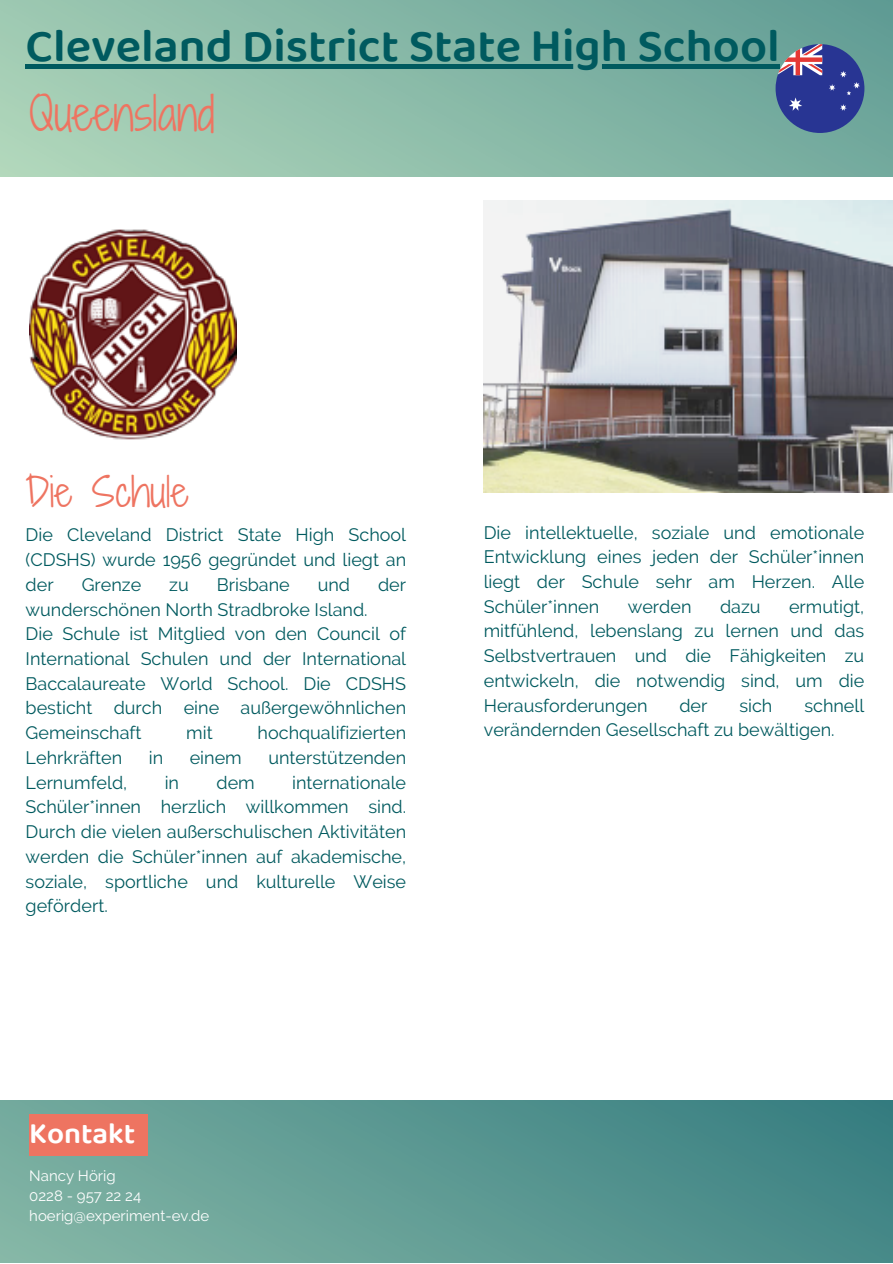
<style>
.page{position:relative;width:893px;height:1264px;background:#fff}
.page>*{position:absolute;margin:0;border:0;box-sizing:border-box;transform-origin:0 0}
.t1{font:600 47.55px "Baloo Tamma 2";color:#005a5f}
.t2{font:45px "Shadows Into Light Two";color:#ee7461}
.t3{font:39px "Shadows Into Light Two";color:#ee7461}
.t4{font:600 30px "Baloo Tamma 2";color:#fff}
.t5{font:18px/24.8px "Raleway";color:#005a5f;text-align:justify}
.t6{font:15px "Raleway";color:#fff}
</style>
<div class="page">
<div style="left:0;top:0;width:892px;height:177px;background:linear-gradient(to right,#a8d1b7,#69a298)"></div>
<div style="left:0;top:1099px;width:892px;height:163px;background:linear-gradient(to right,#7fb1a2,#3c8284)"></div>
<div style="left:29px;top:1113px;width:119px;height:42px;background:#ee7461"></div>
<svg style="left:775px;top:44px;width:89px;height:89px;background:#4d5a97"></svg>
<img style="left:29px;top:229px;width:207px;height:211px">
<img style="left:483px;top:200px;width:409px;height:292px">
<div style="left:26px;top:64px;width:753px;height:5px;background:#005a5f"></div>
<p class="t1" style="left:26px;top:16px;width:755px">Cleveland District State High School</p>
<p class="t2" style="left:29px;top:81px;width:187px">Queensland</p>
<p class="t3" style="left:26px;top:463px;width:164px">Die Schule</p>
<p class="t5" style="left:26px;top:522px;width:382px">Die Cleveland District State High School (CDSHS) wurde 1956 gegründet und liegt an der</p>
<p class="t5" style="left:82px;top:572px;width:61px">Grenze</p>
<p class="t5" style="left:169px;top:572px;width:21px">zu</p>
<p class="t5" style="left:217px;top:572px;width:74px">Brisbane</p>
<p class="t5" style="left:318px;top:572px;width:34px">und</p>
<p class="t5" style="left:378px;top:572px;width:30px">der</p>
<p class="t5" style="left:26px;top:596px;width:343px">wunderschönen North Stradbroke Island.</p>
<p class="t5" style="left:26px;top:621px;width:382px">Die Schule ist Mitglied von den Council of International Schulen und der International Baccalaureate World School. Die CDSHS besticht durch eine außergewöhnlichen Gemeinschaft</p>
<p class="t5" style="left:186px;top:720px;width:28px">mit</p>
<p class="t5" style="left:257px;top:720px;width:150px">hochqualifizierten</p>
<p class="t5" style="left:26px;top:745px;width:98px">Lehrkräften</p>
<p class="t5" style="left:149px;top:745px;width:16px">in</p>
<p class="t5" style="left:190px;top:745px;width:54px">einem</p>
<p class="t5" style="left:268px;top:745px;width:139px">unterstützenden</p>
<p class="t5" style="left:26px;top:770px;width:103px">Lernumfeld,</p>
<p class="t5" style="left:165px;top:770px;width:16px">in</p>
<p class="t5" style="left:216px;top:770px;width:40px">dem</p>
<p class="t5" style="left:26px;top:770px;width:382px;text-indent:266px">internationale Schüler*innen herzlich willkommen sind.<br>Durch die vielen außerschulischen Aktivitäten werden die Schüler*innen auf akademische, soziale, sportliche und kulturelle Weise gefördert.</p>
<p class="t5" style="left:483px;top:520px;width:382px">Die intellektuelle, soziale und emotionale Entwicklung eines jeden der Schüler*innen liegt der Schule sehr am Herzen. Alle Schüler*innen</p>
<p class="t5" style="left:483px;top:594px;width:382px;text-indent:305px">ermutigt, mitfühlend, lebenslang zu lernen und das Selbstvertrauen und die Fähigkeiten zu entwickeln, die notwendig sind, um die Herausforderungen</p>
<p class="t5" style="left:627px;top:594px;width:65px">werden</p>
<p class="t5" style="left:720px;top:594px;width:42px">dazu</p>
<p class="t5" style="left:483px;top:693px;width:382px;text-indent:320px">schnell verändernden Gesellschaft zu bewältigen.</p>
<p class="t5" style="left:679px;top:693px;width:30px">der</p>
<p class="t5" style="left:739px;top:693px;width:35px">sich</p>
<p class="t4" style="left:29px;top:1114px;width:108px">Kontakt</p>
<p class="t6" style="left:29px;top:1166px;width:88px">Nancy Hörig</p>
<p class="t6" style="left:29px;top:1186px;width:113px">0228 - 957 22 24</p>
<p class="t6" style="left:29px;top:1207px;width:182px">hoerig@experiment-ev.de</p>
</div>
